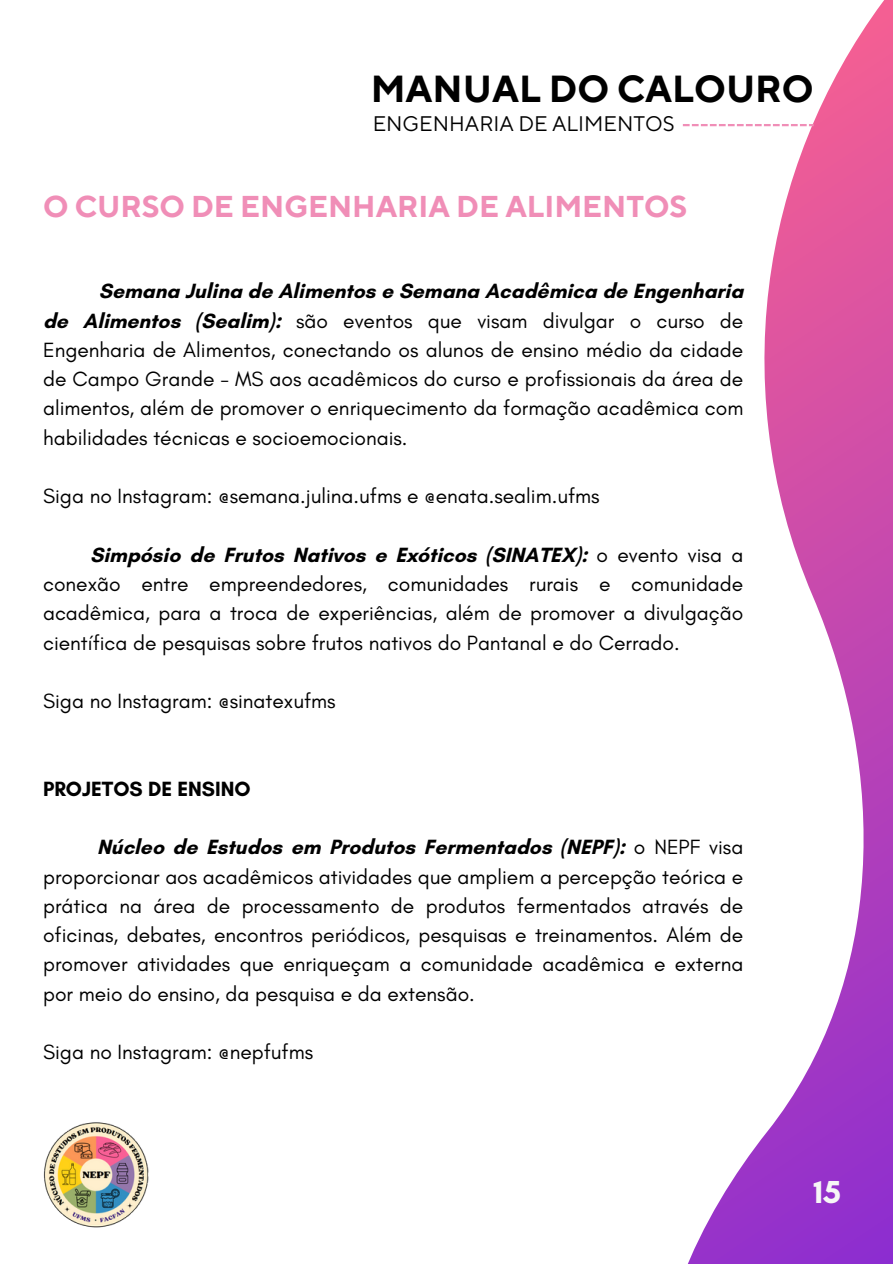
<style>
.page{position:relative;width:893px;height:1264px;background:#fff}
.page>*{position:absolute;margin:0;border:0;box-sizing:border-box;transform-origin:0 0}
.t1{font:700 37.5px "TT Norms Pro";color:#000}
.t2{font:700 32.4px "Glacial Indifference";color:#f6f6f6}
.t3{font:700 30px "TT Norms Pro";color:#f08eb7}
.t4{font:21px/29.2px "Glacial Indifference";color:#000;text-align:justify}
.t5{font:21px "TT Norms Pro";color:#000}
.t6{font:700 21px "Glacial Indifference";color:#000}
.s1{font-weight:700}
</style>
<div class="page">
<svg style="left:683px;top:0;width:209px;height:1263px"></svg>
<svg style="left:682px;top:124px;width:131px;height:2px"></svg>
<img style="left:43px;top:1120px;width:108px;height:107px;border-radius:50%">
<h1 class="t1" style="left:371px;top:66px;width:444px">MANUAL DO CALOURO</h1>
<p class="t5" style="left:373px;top:111px;width:303px">ENGENHARIA DE ALIMENTOS</p>
<h3 class="t3" style="left:43px;top:188px;width:645px">O CURSO DE ENGENHARIA DE ALIMENTOS</h3>
<p class="t4" style="left:43px;top:276px;width:701px;text-indent:56px"><span class="s1">Semana Julina de Alimentos e Semana Acadêmica de Engenharia de Alimentos (Sealim):</span> são eventos que visam divulgar o curso de Engenharia de Alimentos, conectando os alunos de ensino médio da cidade de Campo Grande - MS aos acadêmicos do curso e profissionais da área de alimentos, além de promover o enriquecimento da formação acadêmica com habilidades técnicas e socioemocionais.</p>
<p class="t4" style="left:43px;top:481px;width:558px">Siga no Instagram: @semana.julina.ufms e @enata.sealim.ufms</p>
<p class="t4" style="left:43px;top:540px;width:701px;text-indent:47px"><span class="s1">Simpósio de Frutos Nativos e Exóticos (SINATEX):</span> o evento visa a conexão entre empreendedores, comunidades rurais e comunidade acadêmica, para a troca de experiências, além de promover a divulgação científica de pesquisas sobre frutos nativos do Pantanal e do Cerrado.</p>
<p class="t4" style="left:43px;top:686px;width:294px">Siga no Instagram: @sinatexufms</p>
<p class="t6" style="left:43px;top:776px;width:209px">PROJETOS DE ENSINO</p>
<p class="t4" style="left:43px;top:832px;width:701px;text-indent:54px"><span class="s1">Núcleo de Estudos em Produtos Fermentados (NEPF):</span> o NEPF visa proporcionar aos acadêmicos atividades que ampliem a percepção teórica e prática na área de processamento de produtos fermentados através de oficinas, debates, encontros periódicos, pesquisas e treinamentos. Além de promover atividades que enriqueçam a comunidade acadêmica e externa por meio do ensino, da pesquisa e da extensão.</p>
<p class="t4" style="left:43px;top:1037px;width:272px">Siga no Instagram: @nepfufms</p>
<h2 class="t2" style="left:813px;top:1171px;width:29px">15</h2>
</div>
